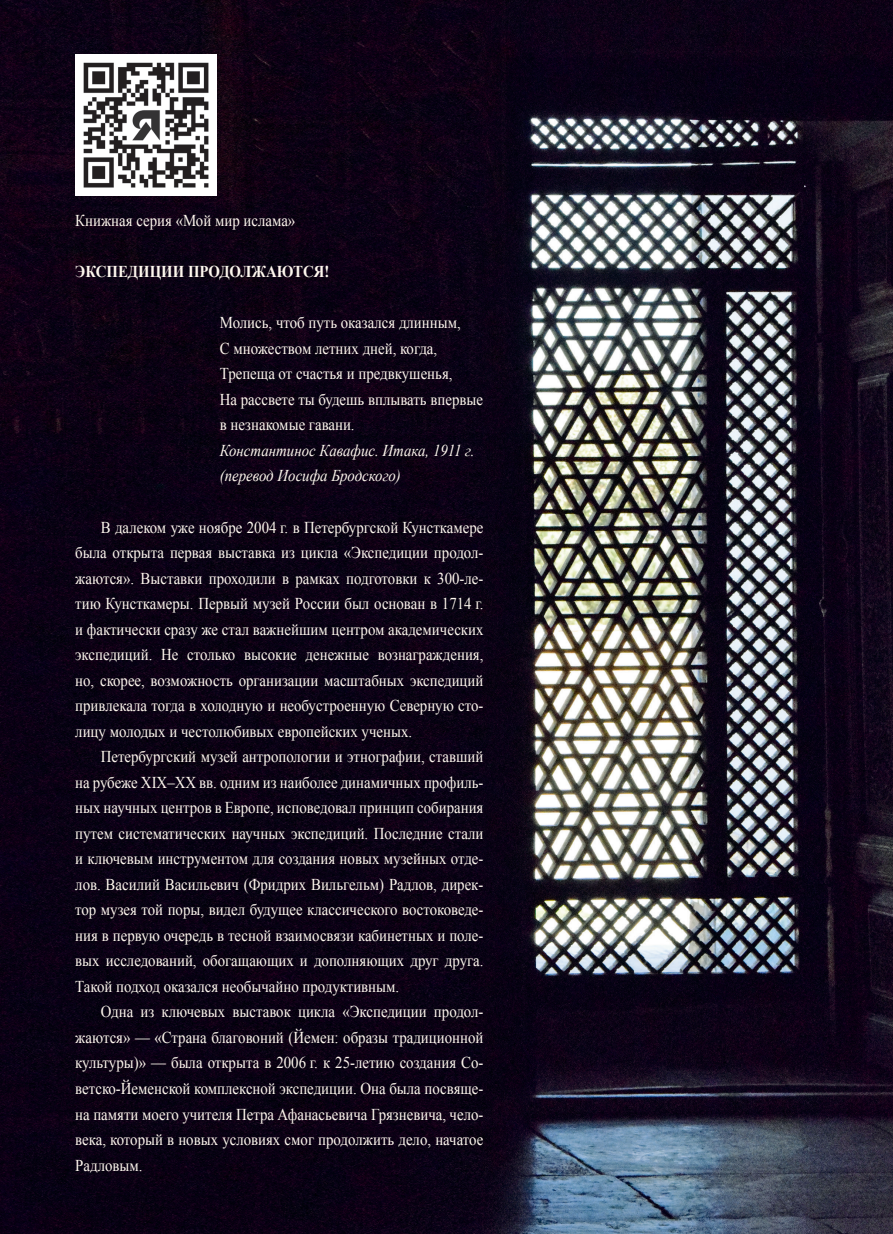
<style>
.page{position:relative;width:893px;height:1234px;background:#fff}
.page>*{position:absolute;margin:0;border:0;box-sizing:border-box;transform-origin:0 0}
.t1{font:16.5px/25.5px "Times New Roman";color:#fef7ee;text-align:justify;scale:.9 1}
.t2{font:italic 16.5px/25.5px "Times New Roman";color:#fef7ee;scale:.9 1}
.t3{font:700 16.5px "Times New Roman";color:#fef7ee;scale:.9 1}
</style>
<div class="page">
<img style="left:0;top:0;width:893px;height:1233px">
<img style="left:75px;top:54px;width:141px;height:141px">
<p class="t1" style="left:75px;top:208px;width:246px">Книжная серия «Мой мир ислама»</p>
<p class="t3" style="left:75px;top:260px;width:284px">ЭКСПЕДИЦИИ ПРОДОЛЖАЮТСЯ!</p>
<p class="t1" style="left:220px;top:310px;width:294px;text-align:left">Молись, чтоб путь оказался длинным,<br>С множеством летних дней, когда, Трепеща от счастья и предвкушенья,<br>На рассвете ты будешь вплывать впервые в незнакомые гавани.</p>
<p class="t2" style="left:220px;top:437px;width:285px">Константинос Кавафис. Итака, 1911 г. (перевод Иосифа Бродского)</p>
<p class="t1" style="left:75px;top:514px;width:455px;text-indent:26px">В далеком уже ноябре 2004 г. в Петербургской Кунсткамере была открыта первая выставка из цикла «Экспедиции продол&shy;жаются». Выставки проходили в рамках подготовки к 300-ле&shy;тию Кунсткамеры. Первый музей России был основан в 1714 г. и фактически сразу же стал важнейшим центром академических экспедиций. Не столько высокие денежные вознаграждения, но, скорее, возможность организации масштабных экспедиций привлекала тогда в холодную и необустроенную Северную сто&shy;лицу молодых и честолюбивых европейских ученых.</p>
<p class="t1" style="left:75px;top:743px;width:455px;text-indent:26px">Петербургский музей антропологии и этнографии, ставший на рубеже XIX–XX вв. одним из наиболее динамичных профиль&shy;ных научных центров в Европе, исповедовал принцип собирания путем систематических научных экспедиций. Последние стали и ключевым инструментом для создания новых музейных отде&shy;лов. Василий Васильевич (Фридрих Вильгельм) Радлов, дирек&shy;тор музея той поры, видел будущее классического востоковеде&shy;ния в первую очередь в тесной взаимосвязи кабинетных и поле&shy;вых исследований, обогащающих и дополняющих друг друга.<br>Такой подход оказался необычайно продуктивным.</p>
<p class="t1" style="left:75px;top:998px;width:455px;text-indent:26px">Одна из ключевых выставок цикла «Экспедиции продол&shy;жаются» — «Страна благовоний (Йемен: образы традиционной культуры)» — была открыта в 2006 г. к 25-летию создания Со&shy;ветско-Йеменской комплексной экспедиции. Она была посвяще&shy;на памяти моего учителя Петра Афанасьевича Грязневича, чело&shy;века, который в новых условиях смог продолжить дело, начатое Радловым.</p>
</div>
